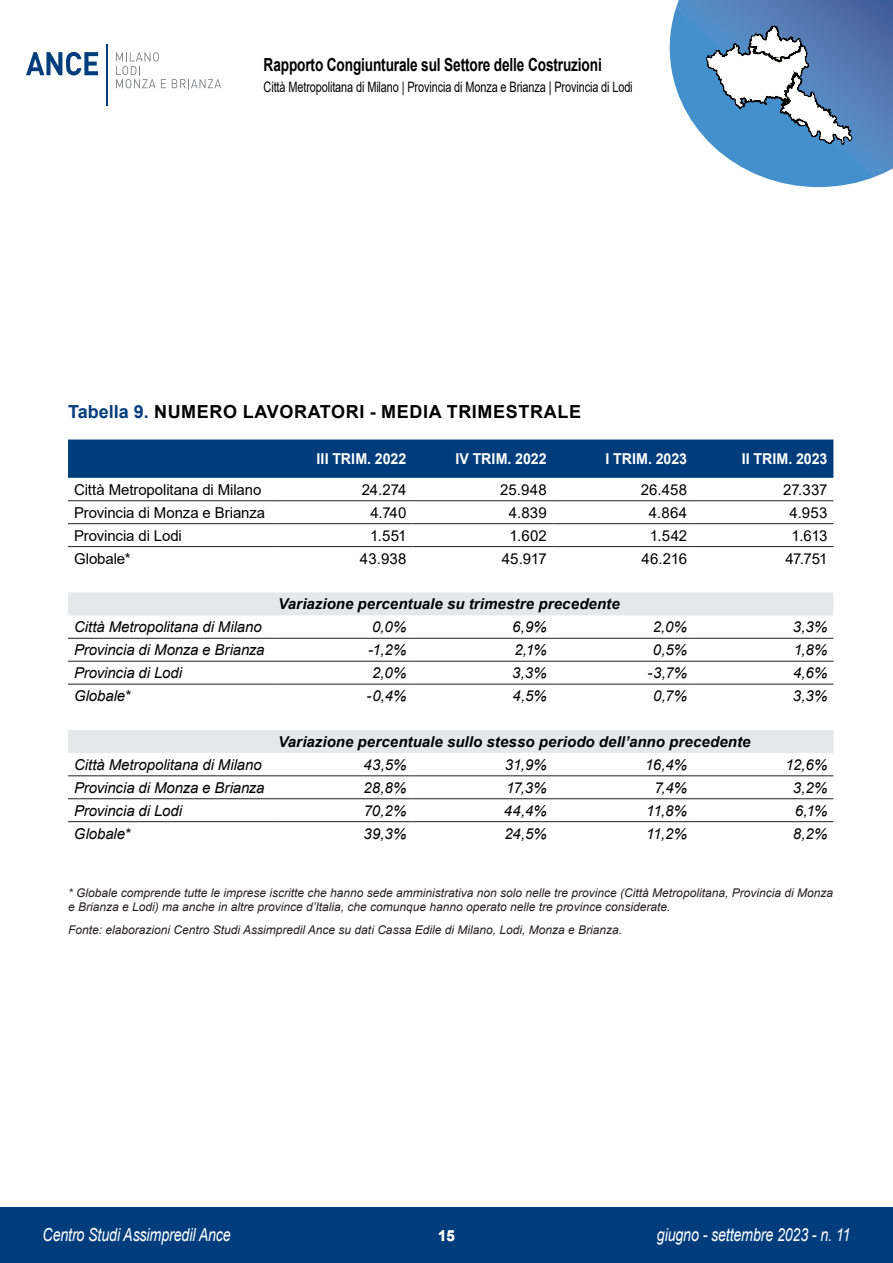
<style>
.page{position:relative;width:893px;height:1263px;background:#fff}
.page>*{position:absolute;margin:0;border:0;box-sizing:border-box;transform-origin:0 0}
.t1{font:italic 18px "Arial";letter-spacing:-.01em;color:#fff;scale:.79 1}
.t2{font:700 18px "Arial";letter-spacing:-.01em;color:#000;scale:.76 1}
.t3{font:700 18px "Arial";letter-spacing:.035em;color:#000}
.t4{font:700 18px "Arial";letter-spacing:-.01em;color:#000}
.t5{font:italic 15px "Arial";letter-spacing:-.005em;color:#000}
.t6{font:15px "Arial";letter-spacing:-.005em;color:#000}
.t7{font:italic 700 15px "Arial";letter-spacing:.005em;color:#000}
.t8{font:700 15px "Arial";color:#fff;scale:.95 1}
.t9{font:700 15px "Arial";color:#fff}
.t10{font:14.4px "Arial";letter-spacing:-.01em;color:#000;scale:.76 1}
.t11{font:italic 12px/14.4px "Arial";color:#231f20}
.s1{color:#013d7d}
</style>
<div class="page">
<div style="left:0;top:1207px;width:893px;height:56px;background:#013d7d"></div>
<hr style="left:106px;top:44px;width:2px;height:62px;background:#013d7d">
<svg style="left:26px;top:52px;width:72px;height:23px"></svg>
<svg style="left:116px;top:52px;width:50px;height:36px"></svg>
<svg style="left:172px;top:79px;width:49px;height:9px"></svg>
<svg style="left:670px;top:0;width:223px;height:187px"></svg>
<div style="left:68px;top:439px;width:765px;height:39px;background:#013d7d"></div>
<div style="left:68px;top:592px;width:765px;height:23px;background:#e6e7e9"></div>
<div style="left:68px;top:730px;width:765px;height:23px;background:#e6e7e9"></div>
<hr style="left:68px;top:500px;width:204px;height:1px;background:#231f20">
<hr style="left:272px;top:500px;width:140px;height:1px;background:#231f20">
<hr style="left:412px;top:500px;width:141px;height:1px;background:#231f20">
<hr style="left:553px;top:500px;width:140px;height:1px;background:#231f20">
<hr style="left:693px;top:500px;width:140px;height:1px;background:#231f20">
<hr style="left:68px;top:523px;width:204px;height:1px;background:#231f20">
<hr style="left:272px;top:523px;width:140px;height:1px;background:#231f20">
<hr style="left:412px;top:523px;width:141px;height:1px;background:#231f20">
<hr style="left:553px;top:523px;width:140px;height:1px;background:#231f20">
<hr style="left:693px;top:523px;width:140px;height:1px;background:#231f20">
<hr style="left:68px;top:546px;width:204px;height:1px;background:#231f20">
<hr style="left:272px;top:546px;width:140px;height:1px;background:#231f20">
<hr style="left:412px;top:546px;width:141px;height:1px;background:#231f20">
<hr style="left:553px;top:546px;width:140px;height:1px;background:#231f20">
<hr style="left:693px;top:546px;width:140px;height:1px;background:#231f20">
<hr style="left:68px;top:638px;width:204px;height:1px;background:#231f20">
<hr style="left:272px;top:638px;width:140px;height:1px;background:#231f20">
<hr style="left:412px;top:638px;width:141px;height:1px;background:#231f20">
<hr style="left:553px;top:638px;width:140px;height:1px;background:#231f20">
<hr style="left:693px;top:638px;width:140px;height:1px;background:#231f20">
<hr style="left:68px;top:661px;width:204px;height:1px;background:#231f20">
<hr style="left:272px;top:661px;width:140px;height:1px;background:#231f20">
<hr style="left:412px;top:661px;width:141px;height:1px;background:#231f20">
<hr style="left:553px;top:661px;width:140px;height:1px;background:#231f20">
<hr style="left:693px;top:661px;width:140px;height:1px;background:#231f20">
<hr style="left:68px;top:684px;width:204px;height:1px;background:#231f20">
<hr style="left:272px;top:684px;width:140px;height:1px;background:#231f20">
<hr style="left:412px;top:684px;width:141px;height:1px;background:#231f20">
<hr style="left:553px;top:684px;width:140px;height:1px;background:#231f20">
<hr style="left:693px;top:684px;width:140px;height:1px;background:#231f20">
<hr style="left:68px;top:775px;width:204px;height:1px;background:#231f20">
<hr style="left:272px;top:775px;width:140px;height:1px;background:#231f20">
<hr style="left:412px;top:775px;width:141px;height:1px;background:#231f20">
<hr style="left:553px;top:775px;width:140px;height:1px;background:#231f20">
<hr style="left:693px;top:775px;width:140px;height:1px;background:#231f20">
<hr style="left:68px;top:798px;width:204px;height:1px;background:#231f20">
<hr style="left:272px;top:798px;width:140px;height:1px;background:#231f20">
<hr style="left:412px;top:798px;width:141px;height:1px;background:#231f20">
<hr style="left:553px;top:798px;width:140px;height:1px;background:#231f20">
<hr style="left:693px;top:798px;width:140px;height:1px;background:#231f20">
<hr style="left:68px;top:821px;width:204px;height:1px;background:#231f20">
<hr style="left:272px;top:821px;width:140px;height:1px;background:#231f20">
<hr style="left:412px;top:821px;width:141px;height:1px;background:#231f20">
<hr style="left:553px;top:821px;width:140px;height:1px;background:#231f20">
<hr style="left:693px;top:821px;width:140px;height:1px;background:#231f20">
<h1 class="t2" style="left:264px;top:52px;width:446px">Rapporto Congiunturale sul Settore delle Costruzioni</h1>
<p class="t10" style="left:264px;top:77px;width:487px">Città Metropolitana di Milano | Provincia di Monza e Brianza | Provincia di Lodi</p>
<h1 class="t3" style="left:68px;top:399px;width:392px"><span class="s1">Tabella 9.</span> NUMERO LAVORATORI - MEDIA trimestral</h1>
<h1 class="t4" style="left:569px;top:399px;width:14px">E</h1>
<p class="t8" style="left:317px;top:448px;width:96px">III TRIM. 2022</p>
<p class="t8" style="left:455px;top:448px;width:98px">IV TRIM. 2022</p>
<p class="t8" style="left:605px;top:448px;width:87px">I TRIM. 2023</p>
<p class="t8" style="left:742px;top:448px;width:92px">II TRIM. 2023</p>
<p class="t6" style="left:74px;top:479px;width:189px">Città Metropolitana di Milano</p>
<p class="t6" style="left:362px;top:479px;width:46px">24.274</p>
<p class="t6" style="left:500px;top:479px;width:48px">25.948</p>
<p class="t6" style="left:641px;top:479px;width:48px">26.458</p>
<p class="t6" style="left:783px;top:479px;width:46px">27.337</p>
<p class="t6" style="left:74px;top:502px;width:193px">Provincia di Monza e Brianza</p>
<p class="t6" style="left:370px;top:502px;width:38px">4.740</p>
<p class="t6" style="left:509px;top:502px;width:39px">4.839</p>
<p class="t6" style="left:649px;top:502px;width:40px">4.864</p>
<p class="t6" style="left:789px;top:502px;width:39px">4.953</p>
<p class="t6" style="left:74px;top:525px;width:109px">Provincia di Lodi</p>
<p class="t6" style="left:370px;top:525px;width:38px">1.551</p>
<p class="t6" style="left:510px;top:525px;width:39px">1.602</p>
<p class="t6" style="left:650px;top:525px;width:39px">1.542</p>
<p class="t6" style="left:792px;top:525px;width:37px">1.613</p>
<p class="t6" style="left:74px;top:548px;width:58px">Globale*</p>
<p class="t6" style="left:360px;top:548px;width:48px">43.938</p>
<p class="t6" style="left:502px;top:548px;width:46px">45.917</p>
<p class="t6" style="left:641px;top:548px;width:47px">46.216</p>
<p class="t6" style="left:785px;top:548px;width:44px">47.751</p>
<p class="t7" style="left:278px;top:594px;width:343px">Variazione percentuale su trimestre precedente</p>
<p class="t5" style="left:74px;top:617px;width:189px">Città Metropolitana di Milano</p>
<p class="t5" style="left:372px;top:617px;width:36px">0,0%</p>
<p class="t5" style="left:512px;top:617px;width:36px">6,9%</p>
<p class="t5" style="left:653px;top:617px;width:36px">2,0%</p>
<p class="t5" style="left:793px;top:617px;width:36px">3,3%</p>
<p class="t5" style="left:74px;top:640px;width:192px">Provincia di Monza e Brianza</p>
<p class="t5" style="left:368px;top:640px;width:40px">-1,2%</p>
<p class="t5" style="left:514px;top:640px;width:34px">2,1%</p>
<p class="t5" style="left:653px;top:640px;width:36px">0,5%</p>
<p class="t5" style="left:794px;top:640px;width:35px">1,8%</p>
<p class="t5" style="left:74px;top:663px;width:110px">Provincia di Lodi</p>
<p class="t5" style="left:372px;top:663px;width:36px">2,0%</p>
<p class="t5" style="left:512px;top:663px;width:36px">3,3%</p>
<p class="t5" style="left:648px;top:663px;width:41px">-3,7%</p>
<p class="t5" style="left:793px;top:663px;width:36px">4,6%</p>
<p class="t5" style="left:74px;top:686px;width:58px">Globale*</p>
<p class="t5" style="left:367px;top:686px;width:41px">-0,4%</p>
<p class="t5" style="left:512px;top:686px;width:36px">4,5%</p>
<p class="t5" style="left:653px;top:686px;width:35px">0,7%</p>
<p class="t5" style="left:793px;top:686px;width:36px">3,3%</p>
<p class="t7" style="left:278px;top:732px;width:474px">Variazione percentuale sullo stesso periodo dell’anno precedente</p>
<p class="t5" style="left:74px;top:755px;width:189px">Città Metropolitana di Milano</p>
<p class="t5" style="left:363px;top:755px;width:45px">43,5%</p>
<p class="t5" style="left:505px;top:755px;width:43px">31,9%</p>
<p class="t5" style="left:645px;top:755px;width:44px">16,4%</p>
<p class="t5" style="left:786px;top:755px;width:43px">12,6%</p>
<p class="t5" style="left:74px;top:778px;width:192px">Provincia di Monza e Brianza</p>
<p class="t5" style="left:363px;top:778px;width:44px">28,8%</p>
<p class="t5" style="left:506px;top:778px;width:42px">17,3%</p>
<p class="t5" style="left:654px;top:778px;width:34px">7,4%</p>
<p class="t5" style="left:793px;top:778px;width:36px">3,2%</p>
<p class="t5" style="left:74px;top:801px;width:110px">Provincia di Lodi</p>
<p class="t5" style="left:364px;top:801px;width:44px">70,2%</p>
<p class="t5" style="left:504px;top:801px;width:44px">44,4%</p>
<p class="t5" style="left:646px;top:801px;width:42px">11,8%</p>
<p class="t5" style="left:795px;top:801px;width:34px">6,1%</p>
<p class="t5" style="left:74px;top:824px;width:58px">Globale*</p>
<p class="t5" style="left:363px;top:824px;width:45px">39,3%</p>
<p class="t5" style="left:504px;top:824px;width:44px">24,5%</p>
<p class="t5" style="left:646px;top:824px;width:43px">11,2%</p>
<p class="t5" style="left:793px;top:824px;width:36px">8,2%</p>
<p class="t11" style="left:68px;top:886px;width:766px">* Globale comprende tutte le imprese iscritte che hanno sede amministrativa non solo nelle tre province (Città Metropolitana, Provincia di Monza e Brianza e Lodi) ma anche in altre province d’Italia, che comunque hanno operato nelle tre province considerate.</p>
<p class="t11" style="left:68px;top:923px;width:556px">Fonte: elaborazioni Centro Studi Assimpredil Ance su dati Cassa Edile di Milano, Lodi, Monza e Brianza.</p>
<h1 class="t1" style="left:43px;top:1223px;width:240px">Centro Studi Assimpredil Ance</h1>
<p class="t9" style="left:438px;top:1225px;width:18px">15</p>
<h1 class="t1" style="left:657px;top:1223px;width:246px">giugno - settembre 2023 - n. 11</h1>
</div>
